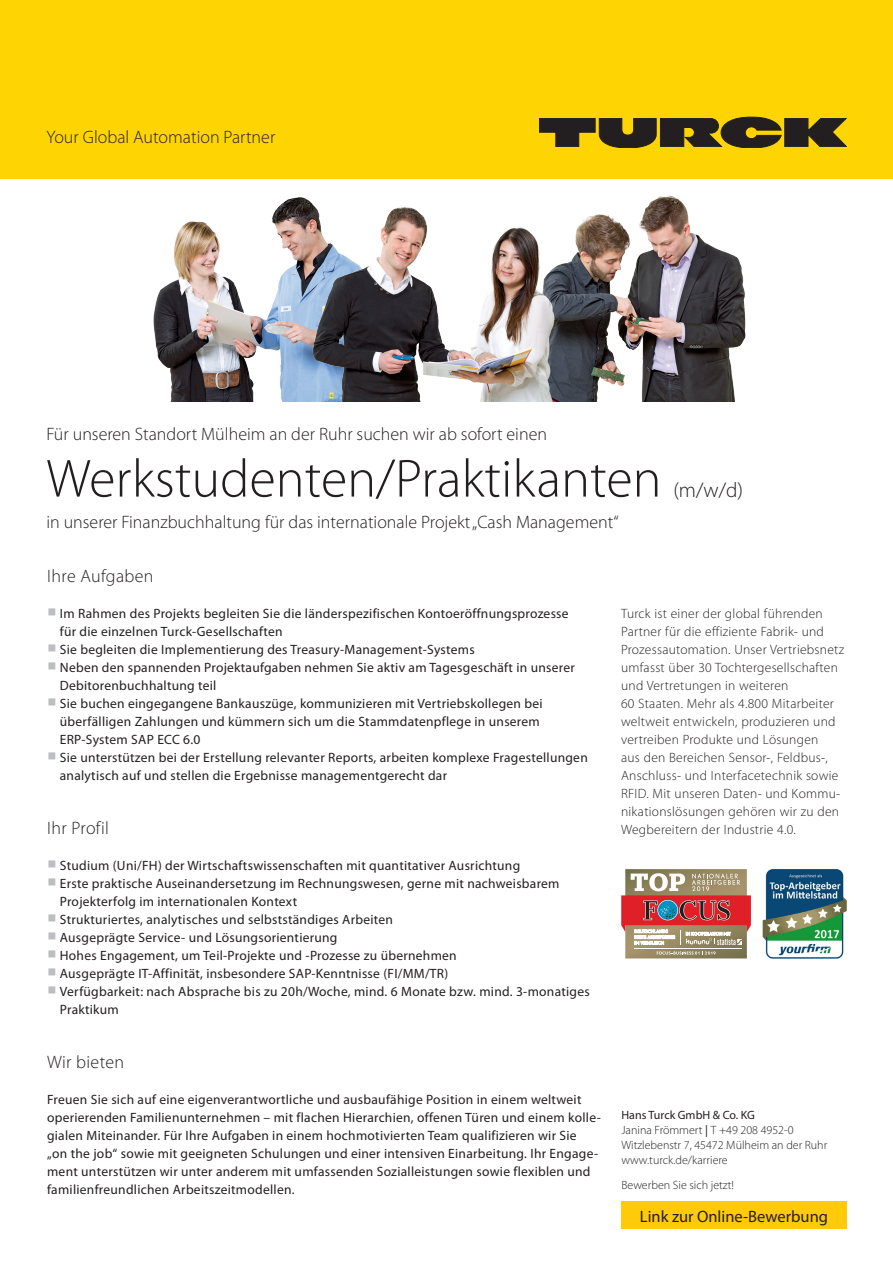
<style>
.page{position:relative;width:893px;height:1263px;background:#fff}
.page>*{position:absolute;margin:0;border:0;box-sizing:border-box;transform-origin:0 0}
.job_content_headline{font:300 54px "Myriad Pro";color:#231f20}
.job_content_headline-2{font:300 21px "Myriad Pro";color:#231f20}
.job_content_headline-3{font:300 18px "Myriad Pro";color:#231f20}
.job_content_headline-4{font:300 18px "Myriad Pro";letter-spacing:.02em;color:#231f20}
.t1{font:16.5px "Myriad Pro";color:#231f20}
.job_content_copy{font:13.5px/18px "Myriad Pro";letter-spacing:.02em;color:#231f20}
.job_basics_Firmenbes{font:300 13.5px/18px "Myriad Pro";letter-spacing:.02em;color:#231f20}
.job_basics_Wir_freue{font:300 12px/15px "Myriad Pro";color:#231f20}
.s1{font-family:"Minion Pro";font-weight:700;font-size:24px;color:#bcbdc0}
.s2{font-weight:400}
</style>
<div class="page">
<div style="left:0;top:0;width:893px;height:179px;background:#fed503"></div>
<svg style="left:539px;top:117px;width:308px;height:31px"></svg>
<img style="left:625px;top:869px;width:122px;height:89px">
<svg style="left:621px;top:873px;width:130px;height:71px;background:#bb7c71"></svg>
<img style="left:717px;top:940px;width:25px;height:4px">
<hr style="left:634px;top:948px;width:108px;height:1px;background:#fff">
<svg style="left:657px;top:951px;width:59px;height:4px"></svg>
<img style="left:762px;top:869px;width:85px;height:90px">
<div style="left:621px;top:1202px;width:226px;height:27px;background:#feca0a"></div>
<img style="left:568px;top:195px;width:178px;height:207px">
<img style="left:153px;top:197px;width:158px;height:205px">
<img style="left:311px;top:202px;width:257px;height:200px">
<h3 class="job_content_headline-3" style="left:46px;top:126px;width:230px">Your Global Automation Partner</h3>
<p class="job_content_headline-3" style="left:46px;top:423px;width:502px">Für unseren Standort Mülheim an der Ruhr suchen wir ab sofort einen</p>
<p class="job_content_headline" style="left:46px;top:446px;width:617px">Werkstudenten/Praktikanten</p>
<p class="job_content_headline-3" style="left:46px;top:511px;width:574px">in unserer Finanzbuchhaltung für das internationale Projekt „Cash Management“</p>
<p class="job_content_headline-2" style="left:673px;top:477px;width:71px">(m/w/d)</p>
<p class="job_content_headline-4" style="left:47px;top:565px;width:108px">Ihre Aufgaben</p>
<p class="job_content_copy" style="left:60px;top:604px;width:510px;text-indent:-13px"><span class="s1">■</span> Im Rahmen des Projekts begleiten Sie die länderspezifischen Kontoeröffnungsprozesse für die einzelnen Turck-Gesellschaften</p>
<p class="job_content_copy" style="left:47px;top:640px;width:429px"><span class="s1">■</span> Sie begleiten die Implementierung des Treasury-Management-Systems</p>
<p class="job_content_copy" style="left:60px;top:658px;width:516px;text-indent:-13px"><span class="s1">■</span> Neben den spannenden Projektaufgaben nehmen Sie aktiv am Tagesgeschäft in unserer<br>Debitorenbuchhaltung teil</p>
<p class="job_content_copy" style="left:60px;top:694px;width:484px;text-indent:-13px"><span class="s1">■</span> Sie buchen eingegangene Bankauszüge, kommunizieren mit Vertriebskollegen bei überfälligen Zahlungen und kümmern sich um die Stammdatenpflege in unserem<br>ERP-System SAP ECC 6.0</p>
<p class="job_content_copy" style="left:60px;top:748px;width:529px;text-indent:-13px"><span class="s1">■</span> Sie unterstützen bei der Erstellung relevanter Reports, arbeiten komplexe Fragestellungen analytisch auf und stellen die Ergebnisse managementgerecht dar</p>
<p class="job_content_headline-4" style="left:47px;top:817px;width:63px">Ihr Profil</p>
<p class="job_content_copy" style="left:47px;top:856px;width:475px"><span class="s1">■</span> Studium (Uni/FH) der Wirtschaftswissenschaften mit quantitativer Ausrichtung</p>
<p class="job_content_copy" style="left:60px;top:874px;width:501px;text-indent:-13px"><span class="s1">■</span> Erste praktische Auseinandersetzung im Rechnungswesen, gerne mit nachweisbarem<br>Projekterfolg im internationalen Kontext</p>
<p class="job_content_copy" style="left:47px;top:910px;width:347px"><span class="s1">■</span> Strukturiertes, analytisches und selbstständiges Arbeiten</p>
<p class="job_content_copy" style="left:47px;top:928px;width:292px"><span class="s1">■</span> Ausgeprägte Service- und Lösungsorientierung</p>
<p class="job_content_copy" style="left:47px;top:946px;width:411px"><span class="s1">■</span> Hohes Engagement, um Teil-Projekte und -Prozesse zu übernehmen</p>
<p class="job_content_copy" style="left:47px;top:964px;width:403px"><span class="s1">■</span> Ausgeprägte IT-Affinität, insbesondere SAP-Kenntnisse (FI/MM/TR)</p>
<p class="job_content_copy" style="left:60px;top:982px;width:531px;text-indent:-13px"><span class="s1">■</span> Verfügbarkeit: nach Absprache bis zu 20h/Woche, mind. 6 Monate bzw. mind. 3-monatiges<br>Praktikum</p>
<p class="job_content_headline-4" style="left:47px;top:1051px;width:79px">Wir bieten</p>
<p class="job_content_copy" style="left:47px;top:1090px;width:555px">Freuen Sie sich auf eine eigenverantwortliche und ausbaufähige Position in einem weltweit operierenden Familienunternehmen – mit flachen Hierarchien, offenen Türen und einem kolle&shy;gialen Miteinander. Für Ihre Aufgaben in einem hochmotivierten Team qualifizieren wir Sie<br>„on the job“ sowie mit geeigneten Schulungen und einer intensiven Einarbeitung. Ihr Engage&shy;ment unterstützen wir unter anderem mit umfassenden Sozialleistungen sowie flexiblen und familienfreundlichen Arbeitszeitmodellen.</p>
<p class="job_basics_Firmenbes" style="left:621px;top:604px;width:225px">Turck ist einer der global führenden Partner für die effiziente Fabrik- und Prozessautomation. Unser Vertriebsnetz umfasst über 30 Tochtergesellschaften und Vertretungen in weiteren<br>60 Staaten. Mehr als 4.800 Mitarbeiter weltweit entwickeln, produzieren und vertreiben Produkte und Lösungen<br>aus den Bereichen Sensor-, Feldbus-, Anschluss- und Interfacetechnik sowie RFID. Mit unseren Daten- und Kommu&shy;nikationslösungen gehören wir zu den Wegbereitern der Industrie 4.0.</p>
<p class="job_basics_Wir_freue" style="left:621px;top:1107px;width:207px"><span class="s2">Hans Turck GmbH &amp; Co. KG<br></span>Janina Frömmert <span class="s2">|</span> T +49 208 4952-0<br>Witzlebenstr 7, 45472 Mülheim an der Ruhr</p>
<p class="job_basics_Wir_freue" style="left:621px;top:1152px;width:108px">www.turck.de/karriere</p>
<p class="job_basics_Wir_freue" style="left:621px;top:1178px;width:114px">Bewerben Sie sich jetzt!</p>
<p class="t1" style="left:640px;top:1206px;width:190px">Link zur Online-Bewerbung</p>
</div>
